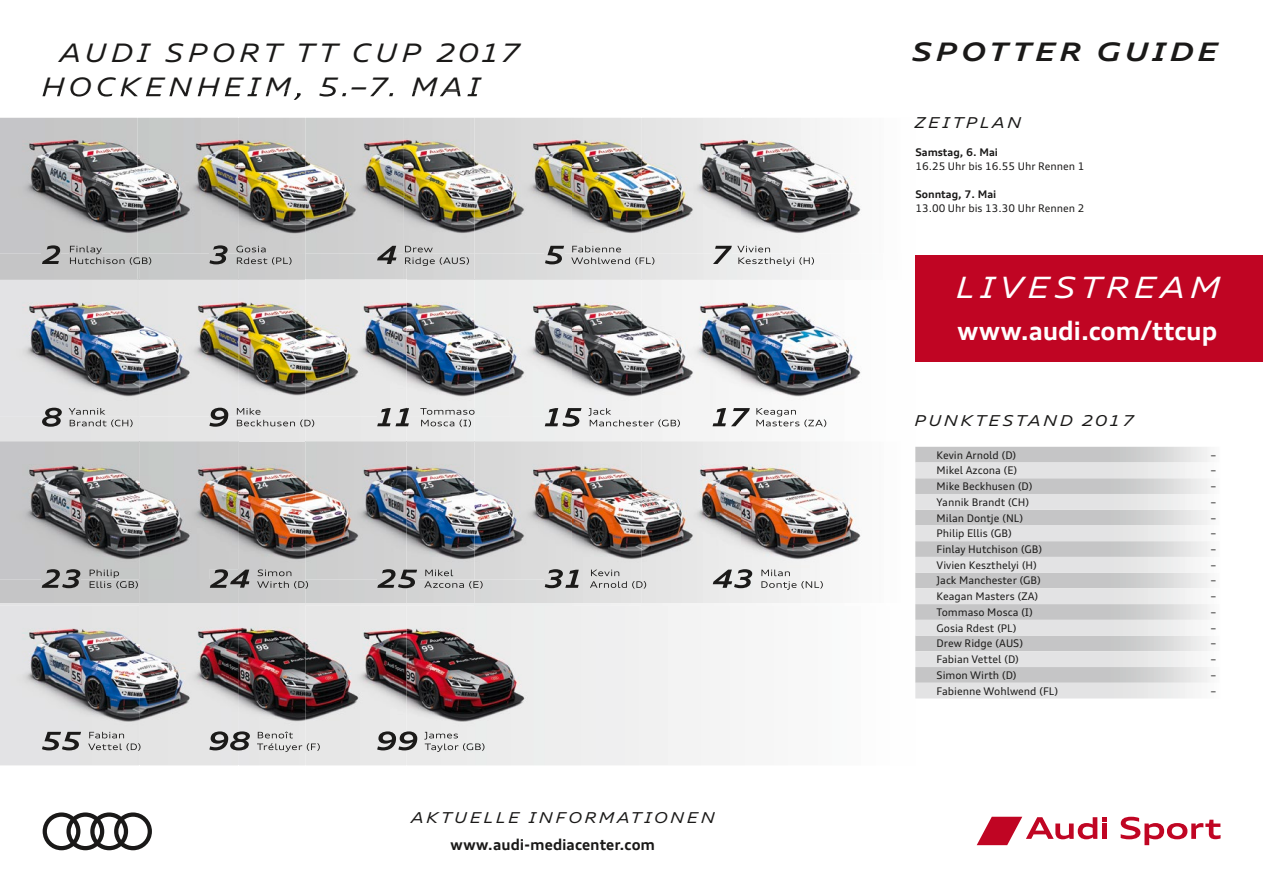
<style>
.page{position:relative;width:1263px;height:893px;background:#fff}
.page>*{position:absolute;margin:0;border:0;box-sizing:border-box;transform-origin:0 0}
.t1{font:italic expanded 29.4px "Audi Type";letter-spacing:.14em;color:#fff}
.t2{font:italic expanded 25.5px/34.5px "Audi Type";letter-spacing:.15em;color:#1a1918}
.t3{font:700 25.5px "Audi Type";letter-spacing:-.01em;color:#fff}
.t4{font:italic 700 expanded 25.5px "Audi Type";letter-spacing:.15em;color:#1a1918}
.t5{font:italic expanded 15px "Audi Type";letter-spacing:.15em;color:#1a1918}
.t6{font:700 15px "Audi Type";color:#1a1918}
.t7{font:10.5px "Audi Type";color:#1a1918}
.t8{font:700 10.5px "Audi Type";color:#1a1918}
</style>
<div class="page">
<div style="left:572px;top:605px;width:158px;height:160px;background:#f1f1f1"></div>
<div style="left:915px;top:255px;width:348px;height:106px;background:#c00523"></div>
<svg style="left:915px;top:447px;width:294px;height:15px;background:#cbcbcc"></svg>
<svg style="left:915px;top:462px;width:294px;height:236px;background:#dadadb"></svg>
<svg style="left:43px;top:812px;width:109px;height:38px"></svg>
<svg style="left:1121px;top:817px;width:99px;height:28px"></svg>
<svg style="left:977px;top:817px;width:130px;height:28px"></svg>
<img style="left:0;top:117px;width:238px;height:136px">
<img style="left:42px;top:91px;width:95px;height:6px">
<img style="left:42px;top:245px;width:18px;height:8px">
<img style="left:70px;top:246px;width:32px;height:7px">
<img style="left:0;top:253px;width:140px;height:512px">
<img style="left:42px;top:408px;width:20px;height:9px">
<img style="left:69px;top:408px;width:36px;height:7px">
<img style="left:42px;top:253px;width:18px;height:11px">
<img style="left:70px;top:257px;width:67px;height:8px">
<img style="left:42px;top:569px;width:38px;height:10px">
<img style="left:90px;top:570px;width:29px;height:8px">
<img style="left:42px;top:417px;width:20px;height:10px">
<img style="left:70px;top:419px;width:63px;height:8px">
<img style="left:42px;top:732px;width:39px;height:18px">
<img style="left:89px;top:732px;width:35px;height:6px">
<img style="left:88px;top:743px;width:52px;height:8px">
<img style="left:42px;top:579px;width:38px;height:9px">
<img style="left:90px;top:581px;width:48px;height:8px">
<img style="left:238px;top:117px;width:67px;height:324px">
<img style="left:238px;top:91px;width:236px;height:9px">
<img style="left:238px;top:246px;width:28px;height:6px">
<img style="left:137px;top:91px;width:101px;height:6px">
<img style="left:209px;top:245px;width:19px;height:8px">
<img style="left:137px;top:253px;width:3px;height:26px">
<img style="left:238px;top:280px;width:67px;height:1px">
<img style="left:238px;top:408px;width:23px;height:7px">
<img style="left:140px;top:253px;width:98px;height:188px">
<img style="left:209px;top:408px;width:19px;height:9px">
<img style="left:238px;top:257px;width:54px;height:8px">
<svg style="left:137px;top:257px;width:14px;height:8px"></svg>
<img style="left:209px;top:253px;width:19px;height:11px">
<svg style="left:236px;top:246px;width:2px;height:19px"></svg>
<img style="left:140px;top:442px;width:334px;height:137px">
<img style="left:258px;top:569px;width:33px;height:7px">
<img style="left:238px;top:441px;width:67px;height:1px">
<img style="left:238px;top:419px;width:67px;height:8px">
<img style="left:209px;top:417px;width:19px;height:10px">
<svg style="left:237px;top:408px;width:1px;height:19px"></svg>
<img style="left:238px;top:579px;width:67px;height:186px">
<img style="left:238px;top:731px;width:12px;height:19px">
<img style="left:258px;top:732px;width:35px;height:6px">
<img style="left:257px;top:743px;width:48px;height:9px">
<img style="left:140px;top:580px;width:98px;height:186px">
<img style="left:209px;top:731px;width:29px;height:19px">
<img style="left:257px;top:581px;width:48px;height:8px">
<svg style="left:210px;top:569px;width:40px;height:19px"></svg>
<img style="left:210px;top:579px;width:28px;height:9px">
<img style="left:404px;top:117px;width:70px;height:136px">
<img style="left:405px;top:246px;width:28px;height:6px">
<img style="left:305px;top:117px;width:99px;height:136px">
<img style="left:305px;top:91px;width:99px;height:9px">
<img style="left:377px;top:246px;width:19px;height:7px">
<img style="left:305px;top:253px;width:169px;height:189px">
<img style="left:420px;top:408px;width:54px;height:7px">
<img style="left:305px;top:280px;width:101px;height:1px">
<img style="left:305px;top:417px;width:72px;height:2px">
<img style="left:406px;top:257px;width:63px;height:9px">
<svg style="left:404px;top:253px;width:2px;height:13px"></svg>
<img style="left:377px;top:253px;width:19px;height:11px">
<img style="left:425px;top:570px;width:28px;height:6px">
<svg style="left:377px;top:408px;width:32px;height:18px"></svg>
<img style="left:421px;top:419px;width:50px;height:8px">
<img style="left:305px;top:441px;width:101px;height:1px">
<svg style="left:305px;top:419px;width:9px;height:8px"></svg>
<img style="left:377px;top:417px;width:29px;height:9px">
<img style="left:406px;top:603px;width:166px;height:162px">
<img style="left:406px;top:731px;width:11px;height:19px">
<img style="left:424px;top:732px;width:34px;height:8px">
<img style="left:425px;top:743px;width:59px;height:9px">
<img style="left:305px;top:605px;width:101px;height:161px">
<img style="left:377px;top:731px;width:29px;height:19px">
<div style="left:305px;top:579px;width:169px;height:24px;background:#d0d0d1"></div>
<svg style="left:377px;top:569px;width:40px;height:19px"></svg>
<img style="left:424px;top:581px;width:50px;height:8px">
<svg style="left:305px;top:581px;width:3px;height:8px"></svg>
<img style="left:377px;top:579px;width:29px;height:9px">
<img style="left:572px;top:118px;width:70px;height:485px">
<img style="left:572px;top:246px;width:49px;height:6px">
<img style="left:474px;top:118px;width:98px;height:487px">
<svg style="left:474px;top:91px;width:4px;height:6px"></svg>
<img style="left:545px;top:246px;width:19px;height:7px">
<img style="left:572px;top:280px;width:70px;height:1px">
<img style="left:589px;top:408px;width:22px;height:8px">
<img style="left:474px;top:280px;width:98px;height:1px">
<img style="left:545px;top:408px;width:27px;height:9px">
<img style="left:572px;top:257px;width:70px;height:8px">
<img style="left:545px;top:253px;width:19px;height:11px">
<img style="left:545px;top:569px;width:34px;height:19px">
<img style="left:591px;top:570px;width:28px;height:6px">
<img style="left:590px;top:581px;width:52px;height:8px">
<svg style="left:474px;top:581px;width:9px;height:8px"></svg>
<img style="left:545px;top:579px;width:27px;height:9px">
<svg style="left:572px;top:408px;width:9px;height:19px"></svg>
<img style="left:590px;top:419px;width:52px;height:8px">
<img style="left:545px;top:417px;width:27px;height:10px">
<img style="left:741px;top:118px;width:120px;height:485px">
<img style="left:741px;top:246px;width:29px;height:6px">
<img style="left:642px;top:118px;width:99px;height:487px">
<img style="left:713px;top:246px;width:19px;height:7px">
<img style="left:741px;top:280px;width:167px;height:1px">
<img style="left:756px;top:408px;width:40px;height:9px">
<img style="left:642px;top:280px;width:99px;height:1px">
<img style="left:712px;top:408px;width:29px;height:9px">
<img style="left:741px;top:257px;width:73px;height:9px">
<svg style="left:642px;top:257px;width:12px;height:8px"></svg>
<img style="left:713px;top:253px;width:19px;height:11px">
<svg style="left:737px;top:246px;width:4px;height:20px"></svg>
<img style="left:741px;top:569px;width:11px;height:19px">
<img style="left:761px;top:570px;width:29px;height:6px">
<img style="left:761px;top:581px;width:62px;height:9px">
<svg style="left:642px;top:581px;width:4px;height:8px"></svg>
<img style="left:713px;top:569px;width:28px;height:19px">
<svg style="left:741px;top:408px;width:9px;height:18px"></svg>
<img style="left:756px;top:419px;width:70px;height:8px">
<img style="left:642px;top:419px;width:38px;height:8px">
<img style="left:712px;top:417px;width:29px;height:9px">
<h2 class="t2" style="left:41px;top:34px;width:480px;text-indent:18px">AUDI SPORT TT CUP 2017<br>HOCKENHEIM, 5.–7. MAI</h2>
<h3 class="t5" style="left:411px;top:808px;width:306px">AKTUELLE INFORMATIONEN</h3>
<h3 class="t6" style="left:451px;top:835px;width:206px">www.audi-mediacenter.com</h3>
<h2 class="t4" style="left:912px;top:34px;width:308px">SPOTTER GUIDE</h2>
<h3 class="t5" style="left:914px;top:112px;width:108px">ZEITPLAN</h3>
<p class="t8" style="left:915px;top:146px;width:84px">Samstag, 6. Mai</p>
<p class="t7" style="left:915px;top:160px;width:171px">16.25 Uhr bis 16.55 Uhr Rennen 1</p>
<p class="t8" style="left:915px;top:188px;width:83px">Sonntag, 7. Mai</p>
<p class="t7" style="left:915px;top:202px;width:171px">13.00 Uhr bis 13.30 Uhr Rennen 2</p>
<h1 class="t1" style="left:956px;top:267px;width:267px">LIVESTREAM</h1>
<h2 class="t3" style="left:957px;top:315px;width:261px">www.audi.com/ttcup</h2>
<h3 class="t5" style="left:914px;top:410px;width:221px">PUNKTESTAND 2017</h3>
<p class="t7" style="left:936px;top:448px;width:81px">Kevin Arnold (D)</p>
<p class="t7" style="left:1211px;top:448px;width:7px">–</p>
<p class="t7" style="left:936px;top:464px;width:82px">Mikel Azcona (E)</p>
<p class="t7" style="left:1211px;top:464px;width:7px">–</p>
<p class="t7" style="left:936px;top:480px;width:98px">Mike Beckhusen (D)</p>
<p class="t7" style="left:1211px;top:480px;width:7px">–</p>
<p class="t7" style="left:936px;top:495px;width:94px">Yannik Brandt (CH)</p>
<p class="t7" style="left:1211px;top:495px;width:7px">–</p>
<p class="t7" style="left:936px;top:511px;width:88px">Milan Dontje (NL)</p>
<p class="t7" style="left:1211px;top:511px;width:7px">–</p>
<p class="t7" style="left:936px;top:527px;width:77px">Philip Ellis (GB)</p>
<p class="t7" style="left:1211px;top:527px;width:7px">–</p>
<p class="t7" style="left:936px;top:543px;width:107px">Finlay Hutchison (GB)</p>
<p class="t7" style="left:1211px;top:543px;width:7px">–</p>
<p class="t7" style="left:936px;top:558px;width:102px">Vivien Keszthelyi (H)</p>
<p class="t7" style="left:1211px;top:558px;width:7px">–</p>
<p class="t7" style="left:936px;top:574px;width:106px">Jack Manchester (GB)</p>
<p class="t7" style="left:1211px;top:574px;width:7px">–</p>
<p class="t7" style="left:936px;top:590px;width:103px">Keagan Masters (ZA)</p>
<p class="t7" style="left:1211px;top:590px;width:7px">–</p>
<p class="t7" style="left:936px;top:606px;width:98px">Tommaso Mosca (I)</p>
<p class="t7" style="left:1211px;top:606px;width:7px">–</p>
<p class="t7" style="left:936px;top:621px;width:82px">Gosia Rdest (PL)</p>
<p class="t7" style="left:1211px;top:621px;width:7px">–</p>
<p class="t7" style="left:936px;top:637px;width:88px">Drew Ridge (AUS)</p>
<p class="t7" style="left:1211px;top:637px;width:7px">–</p>
<p class="t7" style="left:936px;top:653px;width:84px">Fabian Vettel (D)</p>
<p class="t7" style="left:1211px;top:653px;width:7px">–</p>
<p class="t7" style="left:936px;top:669px;width:82px">Simon Wirth (D)</p>
<p class="t7" style="left:1211px;top:669px;width:7px">–</p>
<p class="t7" style="left:936px;top:684px;width:123px">Fabienne Wohlwend (FL)</p>
<p class="t7" style="left:1211px;top:684px;width:7px">–</p>
</div>
